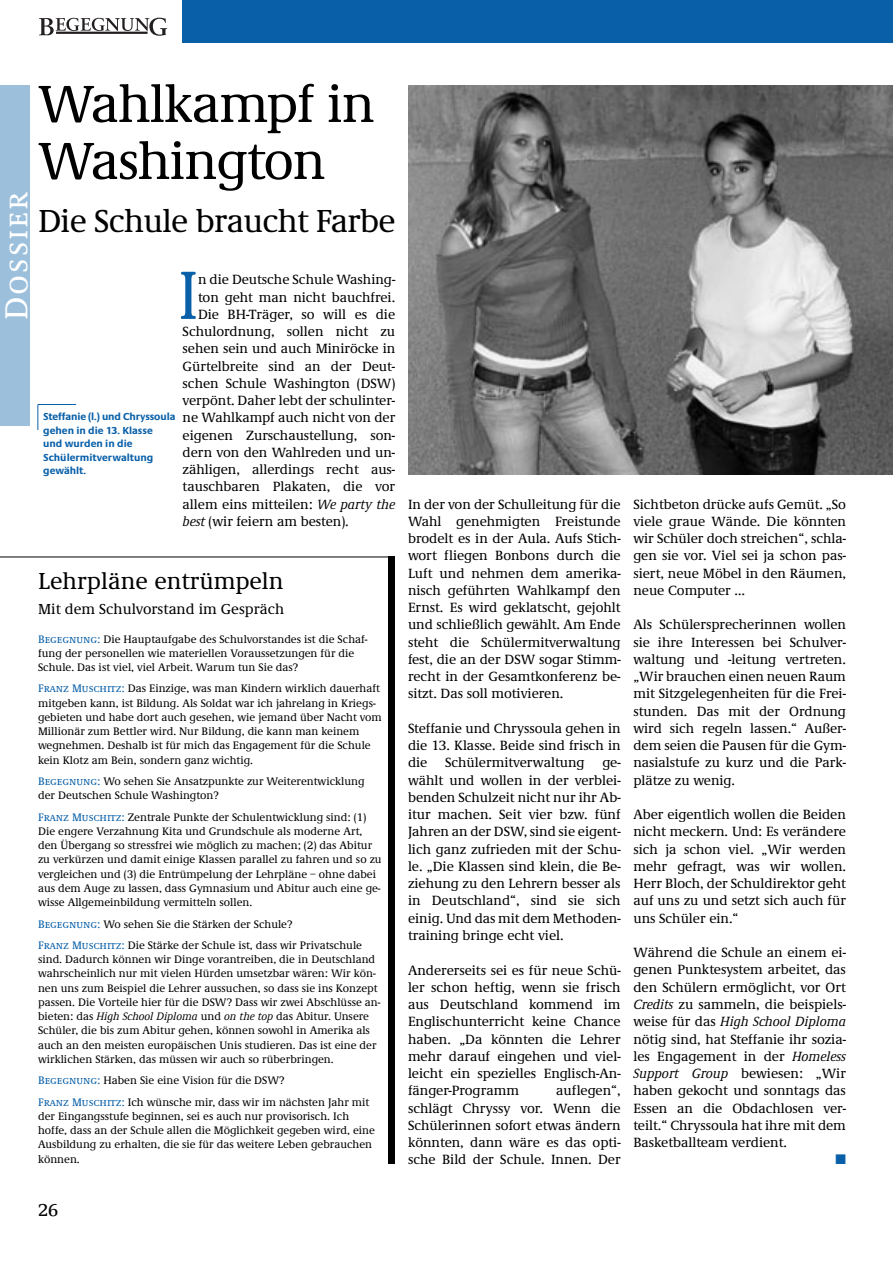
<style>
.page{position:relative;width:893px;height:1263px;background:#fff}
.page>*{position:absolute;margin:0;border:0;box-sizing:border-box;transform-origin:0 0}
.t1{font:500 70.65px "Demos EF";color:#0960a9;scale:.87 1}
.t2{font:500 54px/57px "Demos EF";letter-spacing:-.025em;color:#000}
.t3{font:500 33px "Demos EF";letter-spacing:-.025em;color:#000}
.t4{font:33px "Demos EF Medium SC";letter-spacing:.055em;color:#fff}
.t5{font:500 24px "Demos EF";color:#000}
.t6{font:500 18px "Demos EF";color:#000}
.t7{font:500 15px "Demos EF";color:#000}
.t8{font:500 13.8px/17.2px "Demos EF";letter-spacing:-.005em;color:#000;text-align:justify}
.t9{font:13.8px "Zapf Dingbats";color:#0960a9}
.t10{font:500 11.25px/14.2px "Demos EF";color:#000}
.t11{font:700 10.5px/13.5px "Praxis EF";color:#0960a9}
.s1{font-style:italic}
.s2{font-family:"Demos EF Medium SC";font-weight:400;color:#0960a9}
</style>
<div class="page">
<div style="left:183px;top:1px;width:710px;height:42px;background:#0960a9"></div>
<svg style="left:39px;top:18px;width:128px;height:18px"></svg>
<hr style="left:56px;top:32px;width:92px;height:2px;background:#231f20">
<div style="left:0;top:86px;width:30px;height:340px;background:#9cbfdc"></div>
<hr style="left:0;top:557px;width:395px;height:1px;background:#000">
<div style="left:389px;top:557px;width:6px;height:607px;background:#000"></div>
<img style="left:408px;top:86px;width:485px;height:388px">
<hr style="left:38px;top:404px;width:38px;height:1px;background:#0960a9">
<svg style="left:38px;top:405px;width:1px;height:25px"></svg>
<h3 class="t4" style="left:-1px;top:320px;width:129px;rotate:-90deg">Dossier</h3>
<h2 class="t2" style="left:38px;top:77px;width:338px">Wahlkampf in<br>Washington</h2>
<h3 class="t3" style="left:38px;top:203px;width:359px">Die Schule braucht Farbe</h3>
<h1 class="t1" style="left:178px;top:258px;width:24px">I</h1>
<p class="t8" style="left:198px;top:272px;width:199px">n die Deutsche Schule Washing-</p>
<p class="t8" style="left:198px;top:289px;width:199px">ton geht man nicht bauchfrei.</p>
<p class="t8" style="left:198px;top:306px;width:199px">Die BH-Träger, so will es die</p>
<p class="t8" style="left:183px;top:323px;width:214px">Schulordnung, sollen nicht zu</p>
<p class="t8" style="left:183px;top:341px;width:214px">sehen sein und auch Miniröcke in</p>
<p class="t8" style="left:183px;top:358px;width:214px">Gürtelbreite sind an der Deut-</p>
<p class="t8" style="left:183px;top:375px;width:214px">schen Schule Washington (DSW)</p>
<p class="t8" style="left:183px;top:392px;width:214px">verpönt. Daher lebt der schulinter-</p>
<p class="t8" style="left:183px;top:410px;width:214px">ne Wahlkampf auch nicht von der</p>
<p class="t8" style="left:183px;top:427px;width:214px">eigenen Zurschaustellung, son-</p>
<p class="t8" style="left:183px;top:444px;width:214px">dern von den Wahlreden und un-</p>
<p class="t8" style="left:183px;top:461px;width:214px">zähligen, allerdings recht aus-</p>
<p class="t8" style="left:183px;top:479px;width:214px">tauschbaren Plakaten, die vor</p>
<p class="t8" style="left:183px;top:496px;width:214px">allem eins mitteilen: <span class="s1">We party the</span></p>
<p class="t8" style="left:183px;top:513px;width:168px"><span class="s1">best</span> (wir feiern am besten).</p>
<p class="t11" style="left:43px;top:410px;width:134px">Steffanie (l.) und Chryssoula gehen in die 13. Klasse<br>und wurden in die<br>Schülermitverwaltung gewählt.</p>
<h3 class="t5" style="left:38px;top:568px;width:247px">Lehrpläne entrümpeln</h3>
<p class="t7" style="left:38px;top:601px;width:248px">Mit dem Schulvorstand im Gespräch</p>
<p class="t10" style="left:38px;top:632px;width:331px"><span class="s2">Begegnung:</span> Die Hauptaufgabe des Schulvorstandes ist die Schaf&shy;fung der personellen wie materiellen Voraussetzungen für die<br>Schule. Das ist viel, viel Arbeit. Warum tun Sie das?</p>
<p class="t10" style="left:38px;top:682px;width:345px"><span class="s2">Franz Muschitz:</span> Das Einzige, was man Kindern wirklich dauerhaft mitgeben kann, ist Bildung. Als Soldat war ich jahrelang in Kriegs&shy;gebieten und habe dort auch gesehen, wie jemand über Nacht vom Millionär zum Bettler wird. Nur Bildung, die kann man keinem wegnehmen. Deshalb ist für mich das Engagement für die Schule kein Klotz am Bein, sondern ganz wichtig.</p>
<p class="t10" style="left:38px;top:774px;width:328px"><span class="s2">Begegnung:</span> Wo sehen Sie Ansatzpunkte zur Weiterentwicklung der Deutschen Schule Washington?</p>
<p class="t10" style="left:38px;top:810px;width:345px"><span class="s2">Franz Muschitz:</span> Zentrale Punkte der Schulentwicklung sind: (1)<br>Die engere Verzahnung Kita und Grundschule als moderne Art, den Übergang so stressfrei wie möglich zu machen; (2) das Abitur zu verkürzen und damit einige Klassen parallel zu fahren und so zu vergleichen und (3) die Entrümpelung der Lehrpläne – ohne dabei aus dem Auge zu lassen, dass Gymnasium und Abitur auch eine ge&shy;wisse Allgemeinbildung vermitteln sollen.</p>
<p class="t10" style="left:38px;top:913px;width:325px;line-height:21.3px"><span class="s2">Begegnung:</span> Wo sehen Sie die Stärken der Schule?<br><span class="s2">Franz Muschitz:</span> Die Stärke der Schule ist, dass wir Privatschule</p>
<p class="t10" style="left:38px;top:953px;width:344px">sind. Dadurch können wir Dinge vorantreiben, die in Deutschland wahrscheinlich nur mit vielen Hürden umsetzbar wären: Wir kön&shy;nen uns zum Beispiel die Lehrer aussuchen, so dass sie ins Konzept passen. Die Vorteile hier für die DSW? Dass wir zwei Abschlüsse an&shy;bieten: das <span class="s1">High School Diploma</span> und <span class="s1">on the top</span> das Abitur. Unsere Schüler, die bis zum Abitur gehen, können sowohl in Amerika als auch an den meisten europäischen Unis studieren. Das ist eine der wirklichen Stärken, das müssen wir auch so rüberbringen.</p>
<p class="t10" style="left:38px;top:1070px;width:333px;line-height:21.3px"><span class="s2">Begegnung:</span> Haben Sie eine Vision für die DSW?<br><span class="s2">Franz Muschitz:</span> Ich wünsche mir, dass wir im nächsten Jahr mit</p>
<p class="t10" style="left:38px;top:1109px;width:338px">der Eingangsstufe beginnen, sei es auch nur provisorisch. Ich hoffe, dass an der Schule allen die Möglichkeit gegeben wird, eine Ausbildung zu erhalten, die sie für das weitere Leben gebrauchen können.</p>
<p class="t8" style="left:408px;top:496px;width:214px">In der von der Schulleitung für die Wahl genehmigten Freistunde brodelt es in der Aula. Aufs Stich&shy;wort fliegen Bonbons durch die Luft und nehmen dem amerika&shy;nisch geführten Wahlkampf den Ernst. Es wird geklatscht, gejohlt und schließlich gewählt. Am Ende steht die Schülermitverwaltung fest, die an der DSW sogar Stimm&shy;recht in der Gesamtkonferenz be&shy;sitzt. Das soll motivieren.</p>
<p class="t8" style="left:408px;top:720px;width:214px">Steffanie und Chryssoula gehen in die 13. Klasse. Beide sind frisch in die</p>
<p class="t8" style="left:445px;top:755px;width:141px">Schülermitverwaltung</p>
<p class="t8" style="left:408px;top:755px;width:214px;text-indent:194px">ge&shy;wählt und wollen in der verblei&shy;benden Schulzeit nicht nur ihr Ab&shy;itur machen. Seit vier bzw. fünf Jahren an der DSW, sind sie eigent&shy;lich ganz zufrieden mit der Schu&shy;le. „Die Klassen sind klein, die Be&shy;ziehung zu den Lehrern besser als in Deutschland“, sind sie sich einig. Und das mit dem Methoden&shy;training bringe echt viel.</p>
<p class="t8" style="left:408px;top:962px;width:214px">Andererseits sei es für neue Schü&shy;ler schon heftig, wenn sie frisch aus Deutschland kommend im Englischunterricht keine Chance haben. „Da könnten die Lehrer mehr darauf eingehen und viel&shy;leicht ein spezielles Englisch-An&shy;fänger-Programm</p>
<p class="t8" style="left:408px;top:1082px;width:214px;text-indent:148px">auflegen“, schlägt Chryssy vor. Wenn die Schülerinnen sofort etwas ändern könnten, dann wäre es das opti&shy;sche Bild der Schule. Innen. Der</p>
<p class="t8" style="left:633px;top:496px;width:214px">Sichtbeton drücke aufs Gemüt. „So viele graue Wände. Die könnten wir Schüler doch streichen“, schla&shy;gen sie vor. Viel sei ja schon pas&shy;siert, neue Möbel in den Räumen, neue Computer …</p>
<p class="t8" style="left:633px;top:617px;width:214px">Als Schülersprecherinnen wollen sie ihre Interessen bei Schulver&shy;waltung und -leitung vertreten. „Wir brauchen einen neuen Raum mit Sitzgelegenheiten für die Frei&shy;stunden. Das mit der Ordnung wird sich regeln lassen.“ Außer&shy;dem seien die Pausen für die Gym&shy;nasialstufe zu kurz und die Park&shy;plätze zu wenig.</p>
<p class="t8" style="left:633px;top:806px;width:214px">Aber eigentlich wollen die Beiden nicht meckern. Und: Es verändere sich ja schon viel. „Wir werden mehr gefragt, was wir wollen.<br>Herr Bloch, der Schuldirektor geht auf uns zu und setzt sich auch für uns Schüler ein.“</p>
<p class="t8" style="left:633px;top:944px;width:214px">Während die Schule an einem ei&shy;genen Punktesystem arbeitet, das den Schülern ermöglicht, vor Ort <span class="s1">Credits</span> zu sammeln, die beispiels&shy;weise für das <span class="s1">High School Diploma </span>nötig sind, hat Steffanie ihr sozia&shy;les Engagement in der <span class="s1">Homeless Support Group</span> bewiesen: „Wir haben gekocht und sonntags das Essen an die Obdachlosen ver&shy;teilt.“ Chryssoula hat ihre mit dem Basketballteam verdient.</p>
<p class="t9" style="left:835px;top:1153px;width:12px">■</p>
<h3 class="t6" style="left:38px;top:1200px;width:22px">26</h3>
</div>
